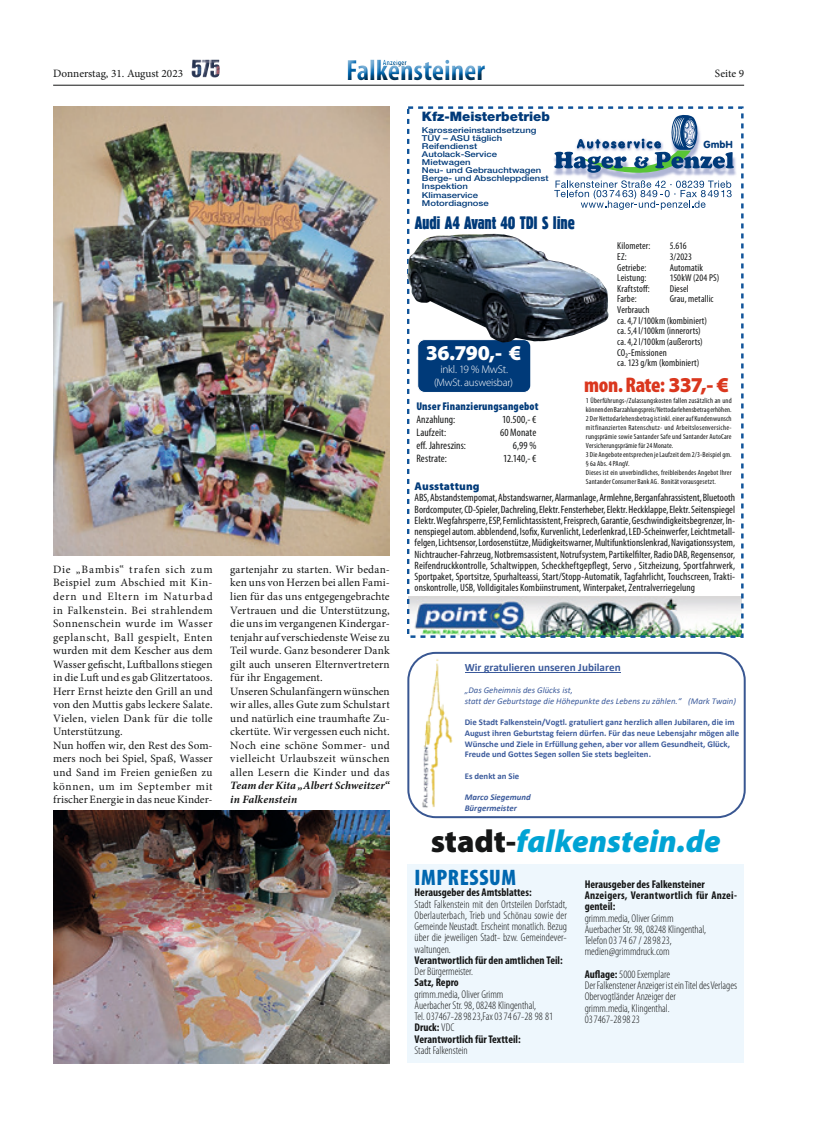
<style>
.page{position:relative;width:815px;height:1134px;background:#fff}
.page>*{position:absolute;margin:0;border:0;box-sizing:border-box;transform-origin:0 0}
.t1{font:italic 900 31.88px "Myriad Pro";color:#00a3d4}
.t2{font:700 condensed 29.38px "Myriad Pro";color:#0067b0}
.t3{font:900 condensed 22.5px "Myriad Pro";letter-spacing:.025em;color:#0067b0}
.t4{font:900 condensed 21.25px "Myriad Pro";letter-spacing:-.025em;color:#da371e}
.t5{font:900 21.25px "Myriad Pro";color:#fff}
.t6{font:18.75px "Block D Regu Extr Cond";letter-spacing:-.01em;color:#003a79}
.t7{font:900 13px "Helvetica Neue";color:#003a79}
.t8{font:11.25px/13.5px "Minion Pro";letter-spacing:.015em;color:#151616}
.t9{font:300 condensed 11.25px/11.2px "Myriad Pro";color:#151616}
.t10{font:700 condensed 11.25px/11.2px "Myriad Pro";color:#151616}
.t11{font:italic 700 11.25px/13.5px "Minion Pro";letter-spacing:.01em;color:#151616}
.t12{font:900 condensed 11.25px "Myriad Pro";letter-spacing:.015em;color:#003a79}
.t13{font:300 11.25px "Myriad Pro";letter-spacing:-.025em;color:#fff}
.t14{font:900 11.25px "Myriad Pro";letter-spacing:.01em;color:#003a79}
.t15{font:700 11.12px "Calibri";color:#3b5a9b}
.t16{font:condensed 10.88px "Myriad Pro";letter-spacing:.01em;color:#151616}
.t17{font:300 10.88px "Myriad Pro";letter-spacing:-.02em;color:#fff}
.t18{font:condensed 10.62px/11.2px "Myriad Pro";letter-spacing:.01em;color:#151616;text-align:justify}
.t19{font:condensed 10px/10.6px "Myriad Pro";letter-spacing:.01em;color:#151616}
.t20{font:10px "VAG Rounded BT";color:#003a79}
.t21{font:700 8.75px/10.8px "Calibri";color:#3b5a9b}
.t22{font:italic 8.75px/10.8px "Calibri";color:#3b5a9b}
.t23{font:italic 700 8.75px/10.8px "Calibri";color:#3b5a9b}
.t24{font:500 8.12px/8.1px "Helvetica Neue";color:#003a79;scale:1.17 1}
.t25{font:700 condensed 7.75px "Myriad Pro";color:#0067b0}
.t26{font:condensed 7.5px/9px "Myriad Pro";letter-spacing:.02em;color:#151616}
.s1{font-stretch:normal}
.s2{font-style:normal;color:#151616}
.s3{font-weight:700}
</style>
<div class="page">
<hr style="left:53px;top:85px;width:691px;height:1px;background:#151616">
<div style="left:341px;top:51px;width:157px;height:36px;background:#fff"></div>
<div style="left:341px;top:54px;width:153px;height:33px;background:#151616;opacity:.75"></div>
<img style="left:192px;top:60px;width:22px;height:18px">
<img style="left:410px;top:596px;width:330px;height:39px">
<div style="left:407px;top:107px;width:336px;height:531px;border:2px dashed #11549a"></div>
<svg style="left:554px;top:114px;width:180px;height:96px"></svg>
<div style="left:418px;top:340px;width:113px;height:52px;background:#003a79;border-radius:7px"></div>
<div style="left:417px;top:339px;width:114px;height:54px;border:1px solid #fff;border-radius:7px"></div>
<img style="left:53px;top:811px;width:337px;height:252px">
<img style="left:53px;top:106px;width:337px;height:449px">
<div style="left:407px;top:865px;width:337px;height:198px;background:#eef7fd"></div>
<div style="left:407px;top:652px;width:339px;height:166px;background:#fff;border:2px solid #395792;border-radius:27px"></div>
<img style="left:421px;top:653px;width:32px;height:155px">
<hr style="left:465px;top:672px;width:156px;height:1px;background:#3b5a9b">
<img style="left:407px;top:234px;width:201px;height:109px">
<p class="t25" style="left:383px;top:57px;width:25px">Anzeiger</p>
<h2 class="t2" style="left:346px;top:52px;width:141px">Falkensteiner</h2>
<p class="t8" style="left:53px;top:67px;width:132px">Donnerstag, 31. August 2023</p>
<p class="t8" style="left:715px;top:67px;width:31px">Seite 9</p>
<p class="t8" style="left:53px;top:563px;width:161px">Die „Bambis“ trafen sich zum<br>Beispiel zum Abschied mit Kin&shy;dern und Eltern im Naturbad in Falkenstein. Bei strahlendem<br>Sonnenschein wurde im Wasser geplanscht, Ball gespielt, Enten wurden mit dem Kescher aus dem<br>Wasser gefischt, Luftballons stiegen in die Luft und es gab Glitzertatoos.<br>Herr Ernst heizte den Grill an und von den Muttis gabs leckere Salate.<br>Vielen, vielen Dank für die tolle<br>Unterstützung.<br>Nun hoffen wir, den Rest des Som&shy;mers noch bei Spiel, Spaß, Wasser und Sand im Freien genießen zu können, um im September mit frischer Energie in das neue Kinder-</p>
<p class="t8" style="left:230px;top:563px;width:161px">gartenjahr zu starten. Wir bedan&shy;ken uns von Herzen bei allen Fami&shy;lien für das uns entgegengebrachte Vertrauen und die Unterstützung, die uns im vergangenen Kindergar&shy;tenjahr auf verschiedenste Weise zu Teil wurde. Ganz besonderer Dank gilt auch unseren Elternvertretern für ihr Engagement.<br>Unseren Schulanfängern wünschen wir alles, alles Gute zum Schulstart und natürlich eine traumhafte Zu&shy;ckertüte. Wir vergessen euch nicht.<br>Noch eine schöne Sommer- und vielleicht Urlaubszeit wünschen allen Lesern die Kinder und das</p>
<p class="t11" style="left:230px;top:779px;width:161px">Team der Kita „Albert Schweitzer“ in Falkenstein</p>
<p class="t7" style="left:422px;top:109px;width:129px">Kfz-Meisterbetrieb</p>
<p class="t24" style="left:422px;top:126px;width:110px">Karosserieinstandsetzung<br>TÜV – ASU täglich<br>Reifendienst<br>Autolack-Service<br>Mietwagen<br>Neu- und Gebrauchtwagen<br>Berge- und Abschleppdienst<br>Inspektion<br>Klimaservice<br>Motordiagnose</p>
<h3 class="t6" style="left:415px;top:213px;width:162px">Audi A4 Avant 40 TDI S line</h3>
<h3 class="t5" style="left:426px;top:338px;width:97px">36.790,- €</h3>
<p class="t13" style="left:440px;top:363px;width:69px">inkl. 19 % MwSt.</p>
<p class="t17" style="left:434px;top:376px;width:81px">(MwSt. ausweisbar)</p>
<p class="t20" style="left:703px;top:138px;width:31px">GmbH</p>
<p class="t19" style="left:617px;top:241px;width:35px">Kilometer:</p>
<p class="t19" style="left:670px;top:241px;width:18px">5.616</p>
<p class="t19" style="left:617px;top:251px;width:11px">EZ:</p>
<p class="t19" style="left:670px;top:251px;width:24px">3/2023</p>
<p class="t19" style="left:617px;top:262px;width:31px">Getriebe:</p>
<p class="t19" style="left:670px;top:262px;width:35px">Automatik</p>
<p class="t19" style="left:617px;top:272px;width:31px">Leistung:</p>
<p class="t19" style="left:670px;top:272px;width:51px">150kW (204 PS)</p>
<p class="t19" style="left:617px;top:283px;width:34px">Kraftstoff:</p>
<p class="t19" style="left:670px;top:283px;width:21px">Diesel</p>
<p class="t19" style="left:617px;top:294px;width:21px">Farbe:</p>
<p class="t19" style="left:670px;top:294px;width:45px">Grau, metallic</p>
<p class="t19" style="left:617px;top:304px;width:91px">Verbrauch<br>ca.4,7 l/100km (kombiniert) ca.5,4 l/100km (innerorts) ca.4,2 l/100km (außerorts)<br>CO₂-Emissionen<br>ca. 123g/km (kombiniert)</p>
<h3 class="t4" style="left:584px;top:371px;width:146px">mon. Rate: <span class="s1">337,- €</span></h3>
<p class="t26" style="left:586px;top:396px;width:147px">1 Überführungs-/Zulassungskosten fallen zusätzlich an und können den Barzahlungspreis/Nettodarlehensbetrag erhöhen.<br>2 Der Nettodarlehensbetrag ist inkl. einer auf Kundenwunsch mitfinanzierten Ratenschutz- und Arbeitslosenversiche&shy;rungsprämie sowie Santander Safe und Santander AutoCare Versicherungsprämie für 24 Monate.<br>3 Die Angebote entsprechen je Laufzeit dem 2/3-Beispiel gm. § 6a Abs. 4 PAngV.<br>Dieses ist ein unverbindliches, freibleibendes Angebot Ihrer Santander Consumer Bank AG. Bonität vorausgesetzt.</p>
<p class="t12" style="left:416px;top:399px;width:124px">Unser Finanzierungsangebot</p>
<p class="t16" style="left:416px;top:413px;width:40px">Anzahlung:</p>
<p class="t16" style="left:502px;top:413px;width:36px">10.500,- €</p>
<p class="t16" style="left:416px;top:426px;width:31px">Laufzeit:</p>
<p class="t16" style="left:500px;top:426px;width:38px">60 Monate</p>
<p class="t16" style="left:416px;top:439px;width:51px">eff. Jahreszins:</p>
<p class="t16" style="left:513px;top:439px;width:25px">6,99 %</p>
<p class="t16" style="left:416px;top:452px;width:32px">Restrate:</p>
<p class="t16" style="left:503px;top:452px;width:35px">12.140,- €</p>
<p class="t14" style="left:415px;top:479px;width:67px">Ausstattung</p>
<p class="t18" style="left:415px;top:492px;width:322px">ABS, Abstandstempomat, Abstandswarner, Alarmanlage, Armlehne, Berganfahrassistent, Bluetooth Bordcomputer, CD-Spieler, Dachreling, Elektr. Fensterheber, Elektr. Heckklappe, Elektr. Seitenspiegel Elektr. Wegfahrsperre, ESP, Fernlichtassistent, Freisprech, Garantie, Geschwindigkeitsbegrenzer, In&shy;nenspiegel autom. abblendend, Isofix, Kurvenlicht, Lederlenkrad, LED-Scheinwerfer, Leichtmetall&shy;felgen, Lichtsensor, Lordosenstütze, Müdigkeitswarner, Multifunktionslenkrad, Navigationssystem, Nichtraucher-Fahrzeug, Notbremsassistent, Notrufsystem, Partikelfilter, Radio DAB, Regensensor, Reifendruckkontrolle, Schaltwippen, Scheckheftgepflegt, Servo , Sitzheizung, Sportfahrwerk, Sportpaket, Sportsitze, Spurhalteassi, Start/Stopp-Automatik, Tagfahrlicht, Touchscreen, Trakti&shy;onskontrolle, USB, Volldigitales Kombiinstrument, Winterpaket, Zentralverriegelung</p>
<p class="t15" style="left:465px;top:659px;width:157px">Wir gratulieren unseren Jubilaren</p>
<p class="t22" style="left:465px;top:684px;width:273px">„Das Geheimnis des Glücks ist,<br>statt der Geburtstage die Höhepunkte des Lebens zu zählen.“ (Mark Twain)</p>
<p class="t21" style="left:465px;top:717px;width:276px">Die Stadt Falkenstein/Vogtl. gratuliert ganz herzlich allen Jubilaren, die im August ihren Geburtstag feiern dürfen. Für das neue Lebensjahr mögen alle Wünsche und Ziele in Erfüllung gehen, aber vor allem Gesundheit, Glück, Freude und Gottes Segen sollen Sie stets begleiten.</p>
<p class="t21" style="left:465px;top:770px;width:56px">Es denkt an Sie</p>
<p class="t23" style="left:465px;top:792px;width:68px">Marco Siegemund<br>Bürgermeister</p>
<h1 class="t1" style="left:431px;top:820px;width:292px"><span class="s2">stadt-</span>falkenstein.de</h1>
<h3 class="t3" style="left:415px;top:863px;width:103px">IMPRESSUM</h3>
<p class="t10" style="left:415px;top:887px;width:119px">Herausgeber des Amtsblattes:</p>
<p class="t9" style="left:415px;top:898px;width:154px;text-align:justify">Stadt Falkenstein mit den Ortsteilen Dorfstadt, Oberlauterbach, Trieb und Schönau sowie der Gemeinde Neustadt. Erscheint monatlich. Bezug über die jeweiligen Stadt- bzw. Gemeindever&shy;waltungen.</p>
<p class="t10" style="left:415px;top:954px;width:150px">Verantwortlich für den amtlichen Teil:</p>
<p class="t9" style="left:415px;top:966px;width:60px">Der Bürgermeister.</p>
<p class="t10" style="left:415px;top:977px;width:46px">Satz, Repro</p>
<p class="t9" style="left:415px;top:988px;width:140px">grimm.media, Oliver Grimm<br>Auerbacher Str. 98, 08248 Klingenthal,<br>Tel. 037467-289823,Fax 037467-28 98 81<br><span class="s3">Druck:</span> VDC<br><span class="s3">Verantwortlich für Textteil:</span></p>
<p class="t9" style="left:415px;top:1044px;width:55px">Stadt Falkenstein</p>
<p class="t10" style="left:585px;top:878px;width:154px">Herausgeber des Falkensteiner<br>Anzeigers, Verantwortlich für Anzei&shy;genteil:</p>
<p class="t9" style="left:585px;top:912px;width:123px">grimm.media, Oliver Grimm<br>Auerbacher Str. 98, 08248 Klingenthal,<br>Telefon 03 74 67 / 289823, medien@grimmdruck.com</p>
<p class="t9" style="left:585px;top:968px;width:154px"><span class="s3">Auflage:</span> 5000 Exemplare<br>Der Falkenstener Anzeiger ist ein Titel des Verlages<br>Obervogtländer Anzeiger der<br>grimm.media, Klingenthal.<br>037467-289823</p>
</div>
